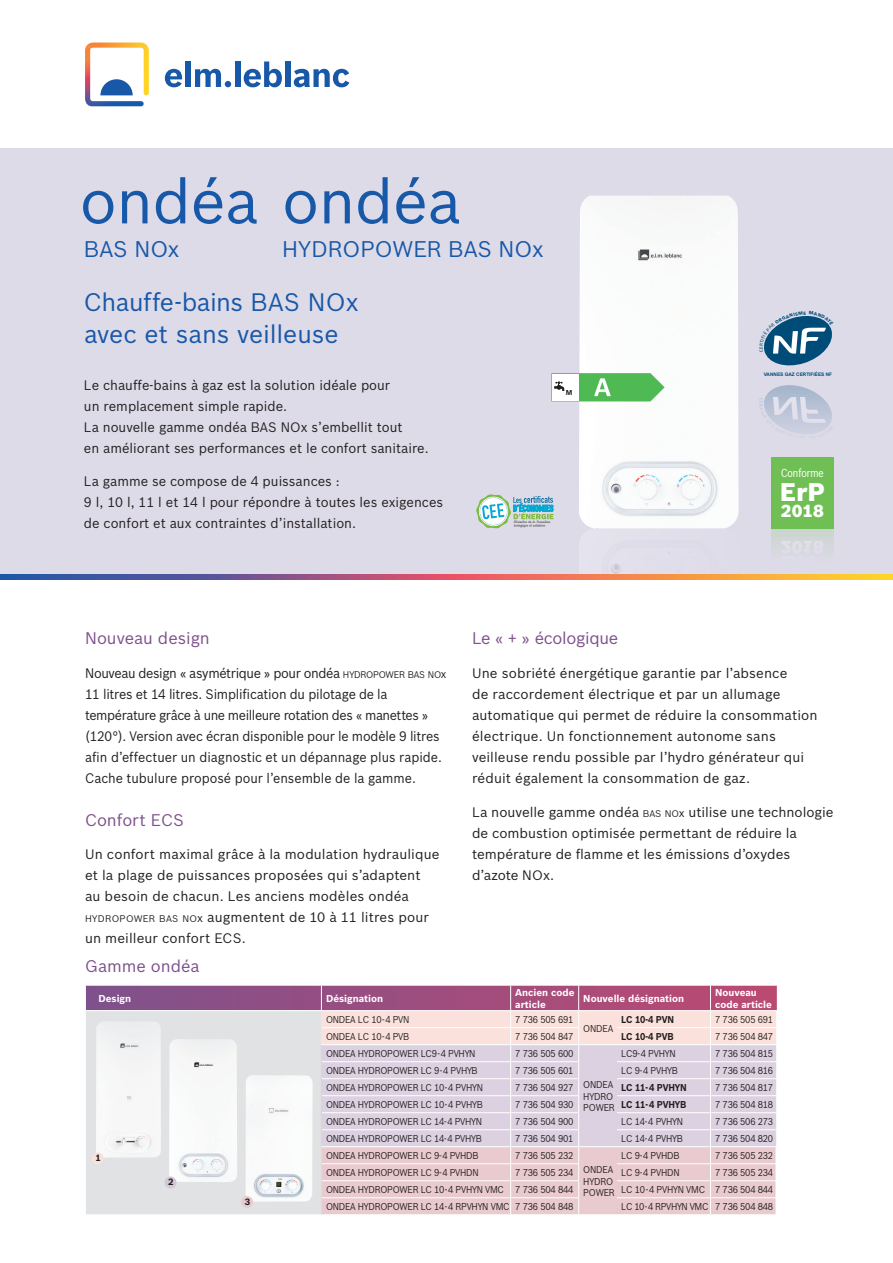
<style>
.page{position:relative;width:893px;height:1263px;background:#fff}
.page>*{position:absolute;margin:0;border:0;box-sizing:border-box;transform-origin:0 0}
.t1{font:61.35px "Bosch Sans";letter-spacing:-.01em;color:#1858a8}
.t2{font:900 25.05px "Bosch Sans";color:#fff}
.t3{font:24.75px/32.2px "Bosch Sans";letter-spacing:-.01em;color:#1858a8}
.t4{font:22.2px "Bosch Sans";color:#1858a8}
.t5{font:900 17.1px/24px "Bosch Sans";color:#fff}
.t6{font:16.5px "Bosch Sans";color:#7e518c}
.t7{font:13.5px/21px "Bosch Sans";color:#231f20}
.t8{font:13.5px/21px "Bosch Sans";color:#231f20;scale:.95 1}
.t9{font:11.4px "Bosch Sans Cond";color:#fff}
.t10{font:9.75px/11.7px "Bosch Sans";letter-spacing:-.03em;color:#231f20;scale:.9 1}
.t11{font:700 9.75px/12px "Bosch Sans";color:#fff}
.t12{font:700 9.75px "Bosch Sans";letter-spacing:-.01em;color:#231f20;scale:.9 1}
.t13{font:700 9px "Bosch Sans";color:#231f20}
.t14{font:700 7.05px "Bosch Sans";color:#231f20}
.t15{font:700 4.8px "Arial";color:#004c79}
.s1{font-size:9.45px}
.s2{font-size:11.25px}
</style>
<div class="page">
<div style="left:0;top:149px;width:893px;height:425px;background:#dedbe9"></div>
<svg style="left:165px;top:69px;width:17px;height:18px"></svg>
<div style="left:185px;top:61px;width:6px;height:26px;background:#1858a8"></div>
<svg style="left:195px;top:69px;width:36px;height:18px"></svg>
<div style="left:235px;top:61px;width:5px;height:26px;background:#1858a8"></div>
<svg style="left:244px;top:61px;width:38px;height:26px"></svg>
<div style="left:285px;top:61px;width:5px;height:26px;background:#1858a8"></div>
<svg style="left:294px;top:69px;width:55px;height:18px"></svg>
<svg style="left:85px;top:43px;width:64px;height:63px"></svg>
<div style="left:771px;top:457px;width:62px;height:72px;background:#6fbf54"></div>
<svg style="left:771px;top:529px;width:62px;height:51px"></svg>
<img style="left:579px;top:196px;width:160px;height:332px">
<svg style="left:85px;top:985px;width:692px;height:230px;background:#dcc5d1"></svg>
<hr style="left:579px;top:1214px;width:38px;height:1px;background:#fff">
<img style="left:593px;top:528px;width:132px;height:45px">
<svg style="left:0;top:574px;width:893px;height:5px;background:#b3736c"></svg>
<img style="left:169px;top:1039px;width:68px;height:143px">
<img style="left:246px;top:1075px;width:67px;height:126px">
<img style="left:96px;top:1021px;width:65px;height:137px">
<div style="left:92px;top:1152px;width:12px;height:12px;background:#fbe1db;border-radius:50%"></div>
<div style="left:241px;top:1196px;width:12px;height:12px;background:#e9cacf;border-radius:50%"></div>
<div style="left:165px;top:1176px;width:11px;height:12px;background:#d4c7d9;border-radius:50%"></div>
<svg style="left:476px;top:494px;width:78px;height:35px"></svg>
<svg style="left:551px;top:373px;width:114px;height:28px;background:#87cd8b"></svg>
<svg style="left:764px;top:316px;width:68px;height:118px"></svg>
<h1 class="t1" style="left:80px;top:163px;width:382px">ondéa ondéa</h1>
<h3 class="t4" style="left:84px;top:235px;width:97px">bas nox</h3>
<h3 class="t3" style="left:84px;top:285px;width:276px">Chauffe-bains BAS NOx avec et sans veilleuse</h3>
<p class="t7" style="left:84px;top:374px;width:346px">Le chauffe-bains à gaz est la solution idéale pour<br>un remplacement simple rapide.<br>La nouvelle gamme ondéa BAS NOx s’embellit tout<br>en améliorant ses performances et le confort sanitaire.</p>
<p class="t7" style="left:84px;top:471px;width:361px">La gamme se compose de 4 puissances :<br>9 l, 10 l, 11 l et 14 l pour répondre à toutes les exigences de confort et aux contraintes d’installation.</p>
<h3 class="t4" style="left:282px;top:235px;width:17px">hydropower</h3>
<h3 class="t4" style="left:448px;top:235px;width:97px">bas nox</h3>
<p class="t14" style="left:566px;top:388px;width:8px">M</p>
<p class="t15" style="left:764px;top:371px;width:70px">VANNES GAZ CERTIFIÉES NF</p>
<p class="t9" style="left:781px;top:466px;width:44px">Conforme</p>
<h2 class="t2" style="left:780px;top:476px;width:46px">ErP</h2>
<p class="t5" style="left:781px;top:499px;width:44px">2018<br>2018</p>
<p class="t6" style="left:85px;top:628px;width:126px">Nouveau design</p>
<p class="t8" style="left:85px;top:662px;width:382px">Nouveau design « asymétrique » pour ondéa <span class="s1">HYDROPOWER BAS NO</span><span class="s2">x </span>11 litres et 14 litres. Simplification du pilotage de la température grâce à une meilleure rotation des « manettes » (120°). Version avec écran disponible pour le modèle 9 litres afin d’effectuer un diagnostic et un dépannage plus rapide.<br>Cache tubulure proposé pour l’ensemble de la gamme.</p>
<p class="t6" style="left:85px;top:809px;width:100px">Confort ECS</p>
<p class="t7" style="left:85px;top:843px;width:356px">Un confort maximal grâce à la modulation hydraulique et la plage de puissances proposées qui s’adaptent<br>au besoin de chacun. Les anciens modèles ondéa <span class="s1">HYDROPOWER BAS NO</span><span class="s2">x</span> augmentent de 10 à 11 litres pour un meilleur confort ECS.</p>
<p class="t6" style="left:472px;top:628px;width:148px">Le « + » écologique</p>
<p class="t7" style="left:472px;top:662px;width:347px">Une sobriété énergétique garantie par l’absence<br>de raccordement électrique et par un allumage automatique qui permet de réduire la consommation électrique. Un fonctionnement autonome sans veilleuse rendu possible par l’hydro générateur qui réduit également la consommation de gaz.</p>
<p class="t7" style="left:472px;top:801px;width:363px">La nouvelle gamme ondéa <span class="s1">BAS NO</span><span class="s2">x</span> utilise une technologie de combustion optimisée permettant de réduire la température de flamme et les émissions d’oxydes d’azote NOx.</p>
<p class="t6" style="left:85px;top:956px;width:116px">Gamme ondéa</p>
<p class="t11" style="left:99px;top:992px;width:34px">Design</p>
<p class="t11" style="left:326px;top:992px;width:59px">Désignation</p>
<p class="t11" style="left:515px;top:986px;width:61px">Ancien code article</p>
<p class="t11" style="left:583px;top:992px;width:102px">Nouvelle désignation</p>
<p class="t11" style="left:715px;top:986px;width:58px">Nouveau code article</p>
<p class="t10" style="left:326px;top:1013px;width:94px">ONDEA LC 10-4 PVN</p>
<p class="t10" style="left:515px;top:1013px;width:66px">7 736 505 691</p>
<p class="t10" style="left:583px;top:1022px;width:34px">ONDEA</p>
<p class="t12" style="left:621px;top:1013px;width:60px">LC 10-4 PVN</p>
<p class="t10" style="left:715px;top:1013px;width:66px">7 736 505 691</p>
<p class="t10" style="left:326px;top:1030px;width:93px">ONDEA LC 10-4 PVB</p>
<p class="t10" style="left:515px;top:1030px;width:66px">7 736 504 847</p>
<p class="t12" style="left:621px;top:1030px;width:60px">LC 10-4 PVB</p>
<p class="t10" style="left:715px;top:1030px;width:66px">7 736 504 847</p>
<p class="t10" style="left:326px;top:1047px;width:168px">ONDEA HYDROPOWER LC9-4 PVHYN</p>
<p class="t10" style="left:515px;top:1047px;width:66px">7 736 505 600</p>
<p class="t10" style="left:583px;top:1078px;width:37px">ONDEA<br>HYDRO<br>POWER</p>
<p class="t10" style="left:621px;top:1047px;width:62px">LC9-4 PVHYN</p>
<p class="t10" style="left:715px;top:1047px;width:66px">7 736 504 815</p>
<p class="t10" style="left:326px;top:1064px;width:169px">ONDEA HYDROPOWER LC 9-4 PVHYB</p>
<p class="t10" style="left:515px;top:1064px;width:66px">7 736 505 601</p>
<p class="t10" style="left:621px;top:1064px;width:63px">LC 9-4 PVHYB</p>
<p class="t10" style="left:715px;top:1064px;width:66px">7 736 504 816</p>
<p class="t10" style="left:326px;top:1081px;width:176px">ONDEA HYDROPOWER LC 10-4 PVHYN</p>
<p class="t10" style="left:515px;top:1081px;width:66px">7 736 504 927</p>
<p class="t12" style="left:621px;top:1081px;width:74px">LC 11-4 PVHYN</p>
<p class="t10" style="left:715px;top:1081px;width:66px">7 736 504 817</p>
<p class="t10" style="left:326px;top:1098px;width:174px">ONDEA HYDROPOWER LC 10-4 PVHYB</p>
<p class="t10" style="left:515px;top:1098px;width:66px">7 736 504 930</p>
<p class="t12" style="left:621px;top:1098px;width:74px">LC 11-4 PVHYB</p>
<p class="t10" style="left:715px;top:1098px;width:66px">7 736 504 818</p>
<p class="t10" style="left:326px;top:1115px;width:175px">ONDEA HYDROPOWER LC 14-4 PVHYN</p>
<p class="t10" style="left:515px;top:1115px;width:66px">7 736 504 900</p>
<p class="t10" style="left:621px;top:1115px;width:70px">LC 14-4 PVHYN</p>
<p class="t10" style="left:715px;top:1115px;width:66px">7 736 506 273</p>
<p class="t10" style="left:326px;top:1132px;width:173px">ONDEA HYDROPOWER LC 14-4 PVHYB</p>
<p class="t10" style="left:515px;top:1132px;width:66px">7 736 504 901</p>
<p class="t10" style="left:621px;top:1132px;width:69px">LC 14-4 PVHYB</p>
<p class="t10" style="left:715px;top:1132px;width:66px">7 736 504 820</p>
<p class="t10" style="left:326px;top:1149px;width:169px">ONDEA HYDROPOWER LC 9-4 PVHDB</p>
<p class="t10" style="left:515px;top:1149px;width:66px">7 736 505 232</p>
<p class="t10" style="left:583px;top:1163px;width:37px">ONDEA<br>HYDRO<br>POWER</p>
<p class="t10" style="left:621px;top:1149px;width:65px">LC 9-4 PVHDB</p>
<p class="t10" style="left:715px;top:1149px;width:66px">7 736 505 232</p>
<p class="t13" style="left:95px;top:1152px;width:7px">1</p>
<p class="t10" style="left:326px;top:1166px;width:171px">ONDEA HYDROPOWER LC 9-4 PVHDN</p>
<p class="t10" style="left:515px;top:1166px;width:66px">7 736 505 234</p>
<p class="t10" style="left:621px;top:1166px;width:67px">LC 9-4 PVHDN</p>
<p class="t10" style="left:715px;top:1166px;width:66px">7 736 505 234</p>
<p class="t10" style="left:326px;top:1183px;width:276px">ONDEA HYDROPOWER LC 10-4 PVHYN VMC 7 736 504 844</p>
<p class="t10" style="left:621px;top:1183px;width:170px">LC 10-4 PVHYN VMC 7 736 504 844</p>
<p class="t10" style="left:326px;top:1200px;width:276px">ONDEA HYDROPOWER LC 14-4 RPVHYN VMC 7 736 504 848</p>
<p class="t10" style="left:621px;top:1200px;width:170px">LC 10-4 RPVHYN VMC 7 736 504 848</p>
<p class="t13" style="left:168px;top:1176px;width:7px">2</p>
<p class="t13" style="left:245px;top:1196px;width:7px">3</p>
</div>
